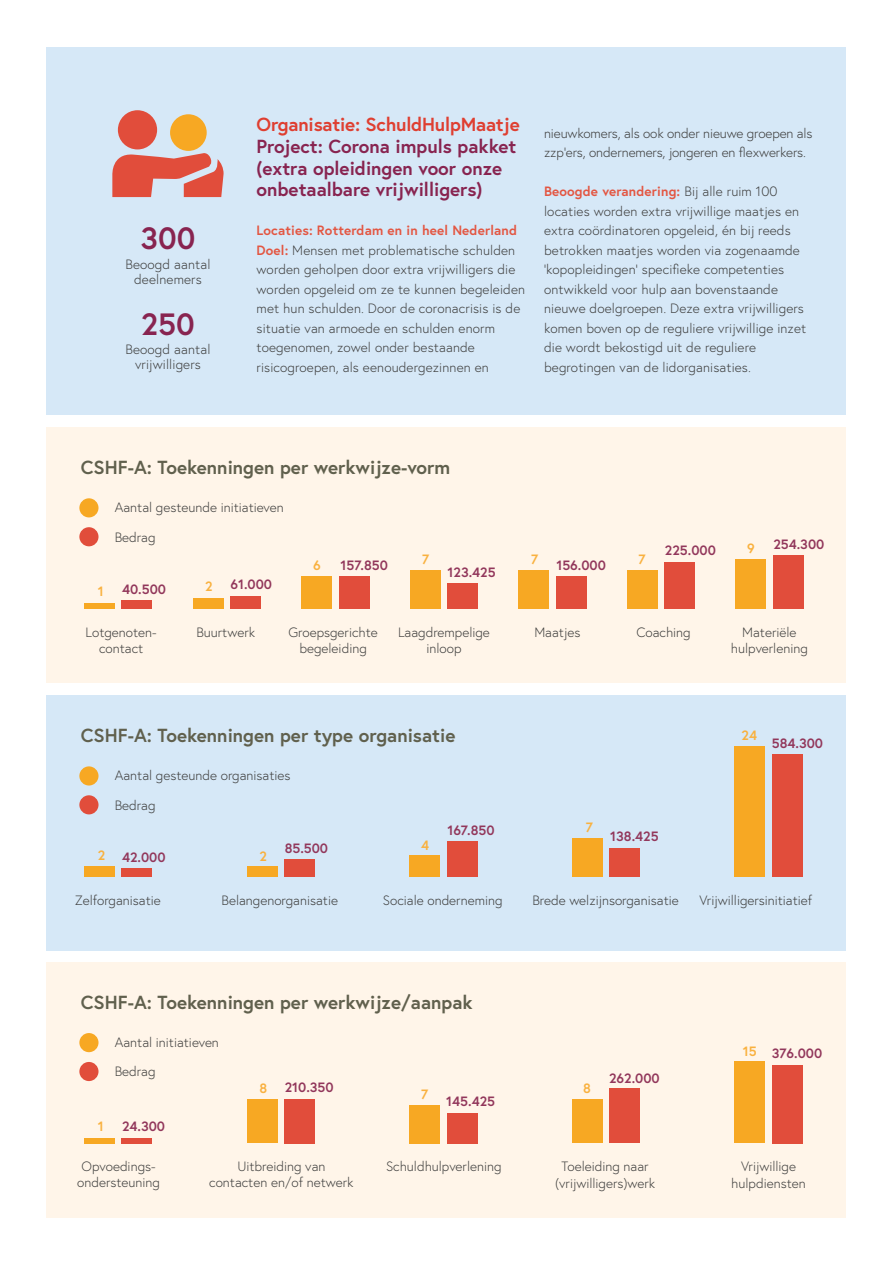
<style>
.page{position:relative;width:893px;height:1263px;background:#fff}
.page>*{position:absolute;margin:0;border:0;box-sizing:border-box;transform-origin:0 0}
.t1{font:700 30.75px "Europa";color:#882450}
.t2{font:700 18.9px "Europa";color:#60604d}
.t3{font:700 18.9px/21.6px "Europa";color:#882450}
.t4{font:700 18.9px "Europa";letter-spacing:-.01em;color:#df3f31}
.t5{font:300 13.5px/19.5px "Europa";color:#3c3c3b;text-align:center}
.t6{font:700 13.5px "Europa";color:#92375b}
.t7{font:700 13.5px "Europa";color:#f9b13f}
.s1{font-weight:700;color:#e35642}
</style>
<div class="page">
<div style="left:47px;top:427px;width:799px;height:255px;background:#fff5e9"></div>
<div style="left:47px;top:695px;width:799px;height:255px;background:#d6e8f7"></div>
<div style="left:47px;top:962px;width:799px;height:255px;background:#fff5e9"></div>
<div style="left:47px;top:47px;width:799px;height:368px;background:#d6e8f7"></div>
<div style="left:79px;top:498px;width:20px;height:19px;background:#f7a823;border-radius:50%"></div>
<div style="left:79px;top:766px;width:20px;height:19px;background:#f7a823;border-radius:50%"></div>
<div style="left:79px;top:1033px;width:20px;height:19px;background:#f7a823;border-radius:50%"></div>
<div style="left:79px;top:527px;width:20px;height:19px;background:#e14d3b;border-radius:50%"></div>
<div style="left:79px;top:795px;width:20px;height:19px;background:#e14d3b;border-radius:50%"></div>
<div style="left:79px;top:1062px;width:20px;height:19px;background:#e14d3b;border-radius:50%"></div>
<div style="left:84px;top:603px;width:31px;height:5px;background:#f7a823"></div>
<div style="left:122px;top:600px;width:30px;height:8px;background:#e14d3b"></div>
<div style="left:84px;top:866px;width:31px;height:11px;background:#f7a823"></div>
<div style="left:122px;top:868px;width:30px;height:9px;background:#e14d3b"></div>
<div style="left:84px;top:1138px;width:31px;height:5px;background:#f7a823"></div>
<div style="left:122px;top:1138px;width:30px;height:5px;background:#e14d3b"></div>
<div style="left:193px;top:598px;width:30px;height:10px;background:#f7a823"></div>
<div style="left:230px;top:596px;width:31px;height:12px;background:#e14d3b"></div>
<div style="left:247px;top:866px;width:30px;height:11px;background:#f7a823"></div>
<div style="left:284px;top:859px;width:31px;height:18px;background:#e14d3b"></div>
<div style="left:247px;top:1100px;width:30px;height:43px;background:#f7a823"></div>
<div style="left:284px;top:1099px;width:31px;height:44px;background:#e14d3b"></div>
<div style="left:301px;top:576px;width:31px;height:32px;background:#f7a823"></div>
<div style="left:339px;top:576px;width:30px;height:32px;background:#e14d3b"></div>
<div style="left:409px;top:855px;width:31px;height:22px;background:#f7a823"></div>
<div style="left:447px;top:841px;width:30px;height:36px;background:#e14d3b"></div>
<div style="left:409px;top:1105px;width:31px;height:38px;background:#f7a823"></div>
<div style="left:447px;top:1113px;width:30px;height:30px;background:#e14d3b"></div>
<div style="left:410px;top:570px;width:30px;height:38px;background:#f7a823"></div>
<div style="left:447px;top:583px;width:31px;height:25px;background:#e14d3b"></div>
<div style="left:572px;top:838px;width:30px;height:39px;background:#f7a823"></div>
<div style="left:609px;top:848px;width:31px;height:29px;background:#e14d3b"></div>
<div style="left:572px;top:1100px;width:30px;height:43px;background:#f7a823"></div>
<div style="left:609px;top:1089px;width:31px;height:54px;background:#e14d3b"></div>
<div style="left:519px;top:570px;width:30px;height:38px;background:#f7a823"></div>
<div style="left:556px;top:576px;width:30px;height:32px;background:#e14d3b"></div>
<div style="left:735px;top:746px;width:30px;height:131px;background:#f7a823"></div>
<div style="left:772px;top:754px;width:30px;height:123px;background:#e14d3b"></div>
<div style="left:735px;top:1061px;width:30px;height:82px;background:#f7a823"></div>
<div style="left:772px;top:1065px;width:30px;height:78px;background:#e14d3b"></div>
<div style="left:627px;top:570px;width:30px;height:38px;background:#f7a823"></div>
<div style="left:664px;top:561px;width:31px;height:47px;background:#e14d3b"></div>
<div style="left:736px;top:559px;width:30px;height:49px;background:#f7a823"></div>
<div style="left:773px;top:555px;width:30px;height:53px;background:#e14d3b"></div>
<svg style="left:112px;top:153px;width:112px;height:44px"></svg>
<div style="left:170px;top:114px;width:37px;height:37px;background:#f7a823;border-radius:50%"></div>
<div style="left:118px;top:110px;width:39px;height:39px;background:#e14d3b;border-radius:50%"></div>
<h1 class="t1" style="left:141px;top:217px;width:56px">300</h1>
<p class="t5" style="left:126px;top:256px;width:86px;line-height:15px">Beoogd aantal deelnemers</p>
<h1 class="t1" style="left:141px;top:303px;width:55px">250</h1>
<p class="t5" style="left:126px;top:342px;width:86px;line-height:15px">Beoogd aantal vrijwilligers</p>
<h2 class="t4" style="left:257px;top:112px;width:265px">Organisatie: SchuldHulpMaatje</h2>
<h2 class="t3" style="left:257px;top:135px;width:261px">Project: Corona impuls pakket (extra opleidingen voor onze onbetaalbare vrijwilligers)</h2>
<p class="t5" style="left:257px;top:221px;width:270px;text-align:left"><span class="s1">Locaties: Rotterdam en in heel Nederland Doel:</span> Mensen met problematische schulden worden geholpen door extra vrijwilligers die worden opgeleid om ze te kunnen begeleiden met hun schulden. Door de coronacrisis is de situatie van armoede en schulden enorm toegenomen, zowel onder bestaande risicogroepen, als eenoudergezinnen en</p>
<p class="t5" style="left:544px;top:123px;width:270px;text-align:left">nieuwkomers, als ook onder nieuwe groepen als zzp’ers, ondernemers, jongeren en flexwerkers.</p>
<p class="t5" style="left:544px;top:181px;width:264px;text-align:left"><span class="s1">Beoogde verandering:</span> Bij alle ruim 100 locaties worden extra vrijwillige maatjes en extra coördinatoren opgeleid, én bij reeds betrokken maatjes worden via zogenaamde ‘kopopleidingen’ specifieke competenties ontwikkeld voor hulp aan bovenstaande nieuwe doelgroepen. Deze extra vrijwilligers komen boven op de reguliere vrijwillige inzet die wordt bekostigd uit de reguliere begrotingen van de lidorganisaties.</p>
<h2 class="t2" style="left:81px;top:455px;width:371px">CSHF-A: Toekenningen per werkwijze-vorm</h2>
<p class="t5" style="left:115px;top:492px;width:171px;line-height:29.5px;text-align:left">Aantal gesteunde initiatieven<br>Bedrag</p>
<p class="t7" style="left:98px;top:582px;width:7px">1</p>
<p class="t6" style="left:122px;top:580px;width:45px">40.500</p>
<p class="t7" style="left:205px;top:577px;width:9px">2</p>
<p class="t6" style="left:230px;top:575px;width:43px">61.000</p>
<p class="t7" style="left:313px;top:556px;width:9px">6</p>
<p class="t6" style="left:340px;top:556px;width:49px">157.850</p>
<p class="t7" style="left:422px;top:550px;width:9px">7</p>
<p class="t6" style="left:448px;top:563px;width:50px">123.425</p>
<p class="t5" style="left:86px;top:623px;width:73px;line-height:16.5px">Lotgenoten&shy;contact</p>
<p class="t5" style="left:196px;top:622px;width:60px">Buurtwerk</p>
<p class="t5" style="left:288px;top:623px;width:91px;line-height:16.5px">Groepsgerichte begeleiding</p>
<p class="t5" style="left:398px;top:623px;width:93px;line-height:16.5px">Laagdrempelige inloop</p>
<h2 class="t2" style="left:81px;top:723px;width:376px">CSHF-A: Toekenningen per type organisatie</h2>
<p class="t5" style="left:115px;top:760px;width:177px;line-height:29.5px;text-align:left">Aantal gesteunde organisaties<br>Bedrag</p>
<p class="t7" style="left:98px;top:846px;width:9px">2</p>
<p class="t6" style="left:122px;top:848px;width:45px">42.000</p>
<p class="t7" style="left:259px;top:847px;width:9px">2</p>
<p class="t6" style="left:285px;top:839px;width:45px">85.500</p>
<p class="t5" style="left:75px;top:890px;width:87px">Zelforganisatie</p>
<p class="t5" style="left:222px;top:890px;width:118px">Belangenorganisatie</p>
<p class="t7" style="left:421px;top:836px;width:10px">4</p>
<p class="t6" style="left:447px;top:821px;width:49px">167.850</p>
<p class="t5" style="left:383px;top:890px;width:121px">Sociale onderneming</p>
<p class="t7" style="left:531px;top:550px;width:9px">7</p>
<p class="t6" style="left:556px;top:556px;width:51px">156.000</p>
<p class="t7" style="left:639px;top:550px;width:9px">7</p>
<p class="t6" style="left:665px;top:541px;width:52px">225.000</p>
<p class="t7" style="left:747px;top:539px;width:9px">9</p>
<p class="t6" style="left:773px;top:535px;width:52px">254.300</p>
<p class="t5" style="left:534px;top:622px;width:48px">Maatjes</p>
<p class="t5" style="left:636px;top:622px;width:56px">Coaching</p>
<p class="t5" style="left:731px;top:623px;width:78px;line-height:16.5px">Materiële hulpverlening</p>
<p class="t7" style="left:742px;top:725px;width:17px">24</p>
<p class="t6" style="left:772px;top:734px;width:53px">584.300</p>
<p class="t7" style="left:586px;top:818px;width:9px">7</p>
<p class="t6" style="left:610px;top:827px;width:50px">138.425</p>
<p class="t5" style="left:532px;top:890px;width:148px">Brede welzijnsorganisatie</p>
<p class="t5" style="left:699px;top:890px;width:114px">Vrijwilligersinitiatief</p>
<h2 class="t2" style="left:81px;top:989px;width:393px">CSHF-A: Toekenningen per werkwijze/aanpak</h2>
<p class="t5" style="left:115px;top:1027px;width:106px;line-height:29.5px;text-align:left">Aantal initiatieven<br>Bedrag</p>
<p class="t7" style="left:98px;top:1117px;width:7px">1</p>
<p class="t6" style="left:122px;top:1117px;width:45px">24.300</p>
<p class="t7" style="left:259px;top:1079px;width:9px">8</p>
<p class="t6" style="left:285px;top:1078px;width:50px">210.350</p>
<p class="t5" style="left:77px;top:1158px;width:84px;line-height:16.5px">Opvoedings&shy;ondersteuning</p>
<p class="t5" style="left:209px;top:1158px;width:146px;line-height:16.5px">Uitbreiding van contacten en/of netwerk</p>
<p class="t7" style="left:421px;top:1085px;width:9px">7</p>
<p class="t6" style="left:446px;top:1092px;width:50px">145.425</p>
<p class="t5" style="left:386px;top:1156px;width:117px">Schuldhulpverlening</p>
<p class="t7" style="left:583px;top:1079px;width:9px">8</p>
<p class="t6" style="left:609px;top:1069px;width:52px">262.000</p>
<p class="t5" style="left:555px;top:1158px;width:102px;line-height:16.5px">Toeleiding naar (vrijwilligers)werk</p>
<p class="t7" style="left:743px;top:1042px;width:15px">15</p>
<p class="t6" style="left:772px;top:1044px;width:52px">376.000</p>
<p class="t5" style="left:731px;top:1158px;width:76px;line-height:16.5px">Vrijwillige hulpdiensten</p>
</div>
